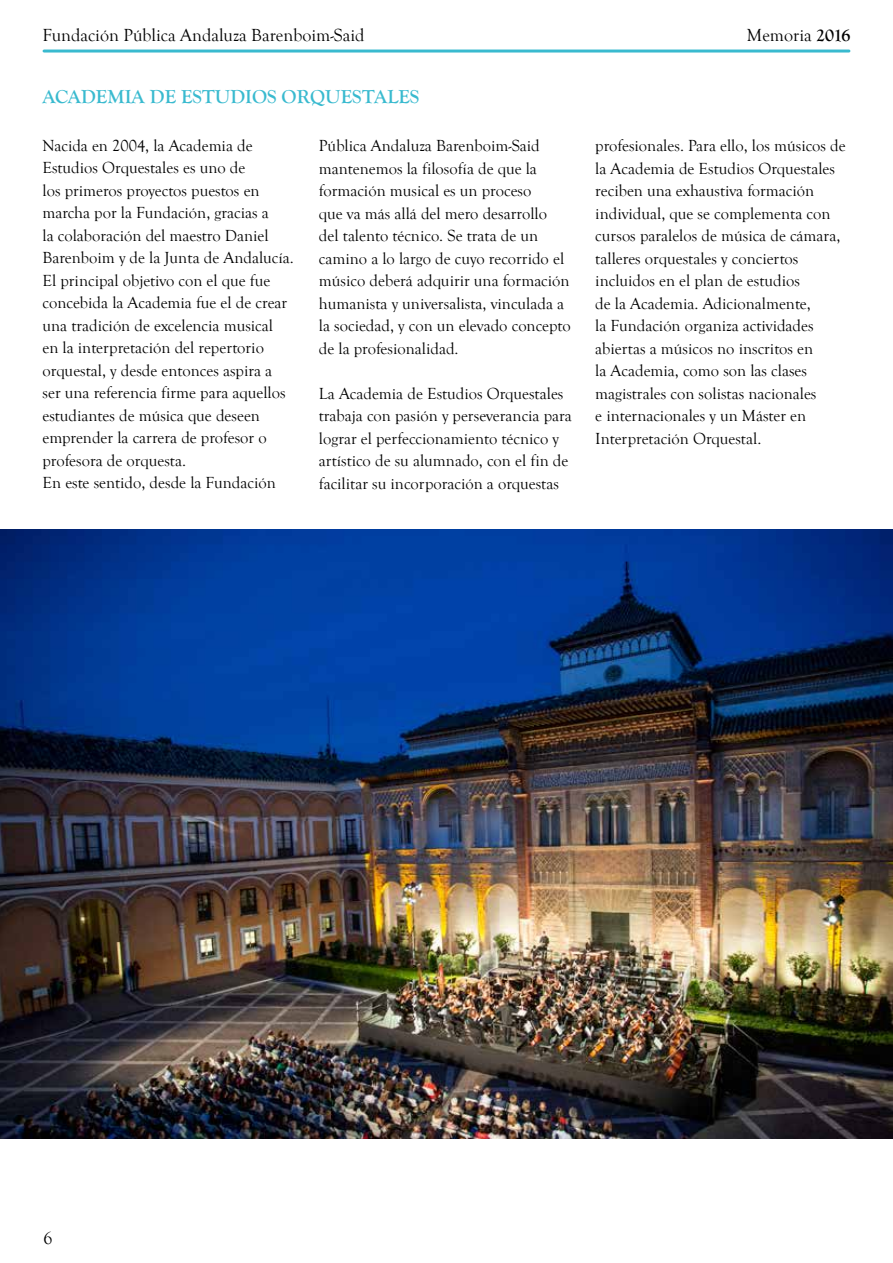
<style>
.page{position:relative;width:893px;height:1263px;background:#fff}
.page>*{position:absolute;margin:0;border:0;box-sizing:border-box;transform-origin:0 0}
.t1{font:700 19.5px "Goudy Old Style T";color:#39bacf}
.t2{font:18px "Goudy Old Style T";color:#000}
.t3{font:16.5px/22.5px "Goudy Old Style T";color:#000}
.s1{font-weight:700}
</style>
<div class="page">
<hr style="left:44px;top:50px;width:805px;height:3px;background:#39bacf">
<img style="left:0;top:529px;width:893px;height:609px">
<p class="t2" style="left:43px;top:25px;width:324px">Fundación Pública Andaluza Barenboim-Said</p>
<p class="t2" style="left:747px;top:25px;width:105px">Memoria <span class="s1">2016</span></p>
<p class="t1" style="left:43px;top:86px;width:379px">ACADEMIA DE ESTUDIOS ORQUESTALES</p>
<p class="t3" style="left:43px;top:135px;width:253px">Nacida en 2004, la Academia de Estudios Orquestales es uno de<br>los primeros proyectos puestos en marcha por la Fundación, gracias a<br>la colaboración del maestro Daniel Barenboim y de la Junta de Andalucía.<br>El principal objetivo con el que fue concebida la Academia fue el de crear una tradición de excelencia musical<br>en la interpretación del repertorio orquestal, y desde entonces aspira a ser una referencia firme para aquellos estudiantes de música que deseen emprender la carrera de profesor o profesora de orquesta.<br>En este sentido, desde la Fundación</p>
<p class="t3" style="left:319px;top:135px;width:253px">Pública Andaluza Barenboim-Said mantenemos la filosofía de que la formación musical es un proceso<br>que va más allá del mero desarrollo del talento técnico. Se trata de un camino a lo largo de cuyo recorrido el músico deberá adquirir una formación humanista y universalista, vinculada a la sociedad, y con un elevado concepto de la profesionalidad.</p>
<p class="t3" style="left:319px;top:383px;width:254px">La Academia de Estudios Orquestales trabaja con pasión y perseverancia para lograr el perfeccionamiento técnico y artístico de su alumnado, con el fin de facilitar su incorporación a orquestas</p>
<p class="t3" style="left:595px;top:135px;width:252px">profesionales. Para ello, los músicos de la Academia de Estudios Orquestales reciben una exhaustiva formación individual, que se complementa con cursos paralelos de música de cámara, talleres orquestales y conciertos incluidos en el plan de estudios<br>de la Academia. Adicionalmente,<br>la Fundación organiza actividades abiertas a músicos no inscritos en<br>la Academia, como son las clases magistrales con solistas nacionales<br>e internacionales y un Máster en Interpretación Orquestal.</p>
<p class="t2" style="left:44px;top:1228px;width:10px">6</p>
</div>
